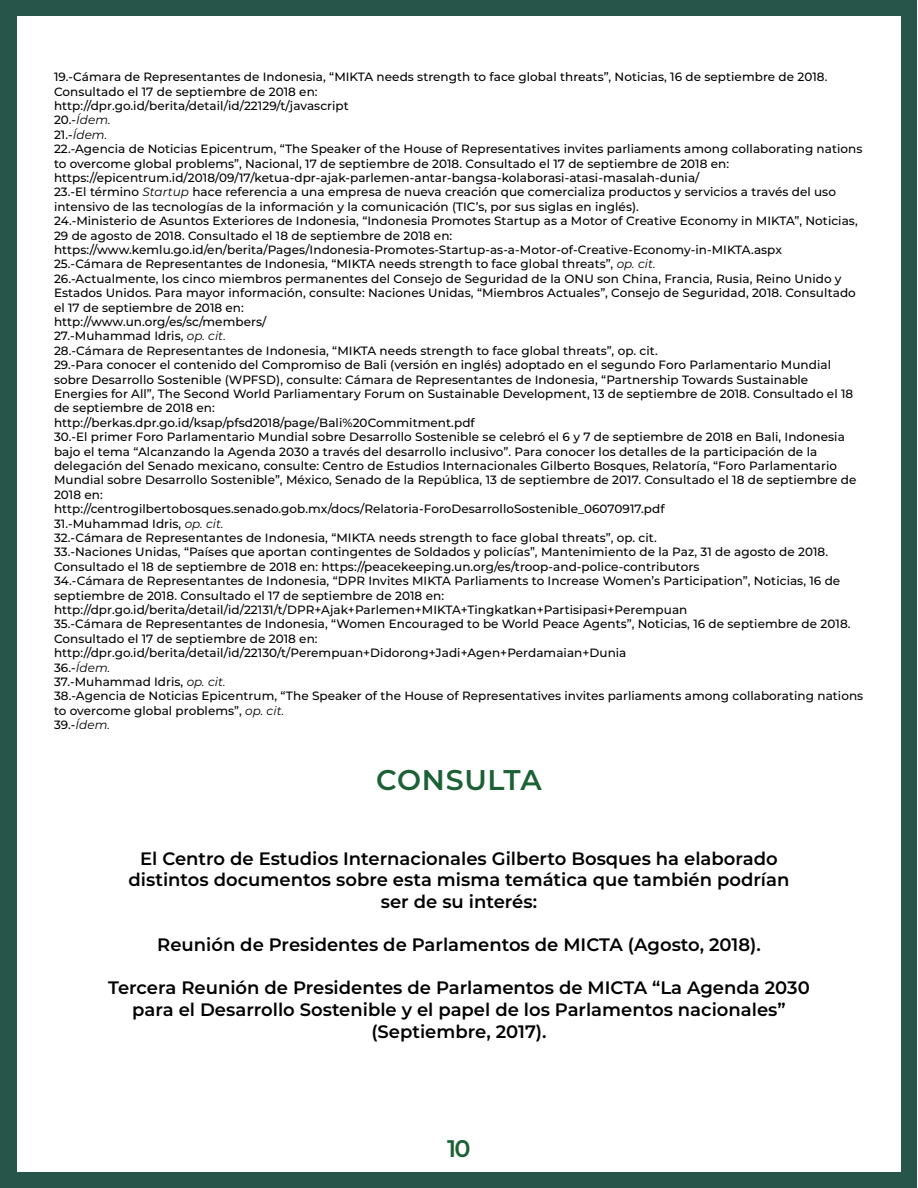
<style>
.page{position:relative;width:918px;height:1188px;background:#fff}
.page>*{position:absolute;margin:0;border:0;box-sizing:border-box;transform-origin:0 0}
.Titulo_Seccion{font:600 28.5px "Montserrat";letter-spacing:.025em;color:#1c6136}
.t1{font:600 24px "Montserrat";color:#1c6136}
.t2{font:600 18px/21.6px "Montserrat";color:#000;text-align:center}
.t3{font:500 12px/14.4px "Montserrat";letter-spacing:.005em;color:#000}
.t4{font:italic 12px "Montserrat";letter-spacing:.005em;color:#000}
.s1{font-weight:500;font-style:normal}
.s2{font-weight:400;font-style:italic}
</style>
<div class="page">
<div style="left:1px;top:0;width:916px;height:1187px;background:#27554a"></div>
<div style="left:17px;top:16px;width:884px;height:1155px;background:#fff"></div>
<p class="t3" style="left:54px;top:69px;width:775px">19.-Cámara de Representantes de Indonesia, “MIKTA needs strength to face global threats”, Noticias, 16 de septiembre de 2018.<br>Consultado el 17 de septiembre de 2018 en:</p>
<p class="t3" style="left:54px;top:98px;width:296px">http://dpr.go.id/berita/detail/id/22129/t/javascript</p>
<p class="t4" style="left:54px;top:112px;width:58px"><span class="s1">20.-</span>Ídem.</p>
<p class="t4" style="left:54px;top:126px;width:55px"><span class="s1">21.-</span>Ídem.</p>
<p class="t3" style="left:54px;top:141px;width:810px">22.-Agencia de Noticias Epicentrum, “The Speaker of the House of Representatives invites parliaments among collaborating nations to overcome global problems”, Nacional, 17 de septiembre de 2018. Consultado el 17 de septiembre de 2018 en:</p>
<p class="t3" style="left:54px;top:170px;width:647px">https://epicentrum.id/2018/09/17/ketua-dpr-ajak-parlemen-antar-bangsa-kolaborasi-atasi-masalah-dunia/</p>
<p class="t3" style="left:54px;top:184px;width:783px">23.-El término <span class="s2">Startup</span> hace referencia a una empresa de nueva creación que comercializa productos y servicios a través del uso intensivo de las tecnologías de la información y la comunicación (TIC’s, por sus siglas en inglés).</p>
<p class="t3" style="left:54px;top:213px;width:805px">24.-Ministerio de Asuntos Exteriores de Indonesia, “Indonesia Promotes Startup as a Motor of Creative Economy in MIKTA”, Noticias,<br>29 de agosto de 2018. Consultado el 18 de septiembre de 2018 en:</p>
<p class="t3" style="left:54px;top:242px;width:729px">https://www.kemlu.go.id/en/berita/Pages/Indonesia-Promotes-Startup-as-a-Motor-of-Creative-Economy-in-MIKTA.aspx</p>
<p class="t3" style="left:54px;top:256px;width:603px">25.-Cámara de Representantes de Indonesia, “MIKTA needs strength to face global threats”, <span class="s2">op. cit.</span></p>
<p class="t3" style="left:54px;top:271px;width:803px">26.-Actualmente, los cinco miembros permanentes del Consejo de Seguridad de la ONU son China, Francia, Rusia, Reino Unido y<br>Estados Unidos. Para mayor información, consulte: Naciones Unidas, “Miembros Actuales”, Consejo de Seguridad, 2018. Consultado el 17 de septiembre de 2018 en:</p>
<p class="t3" style="left:54px;top:314px;width:214px">http://www.un.org/es/sc/members/</p>
<p class="t3" style="left:54px;top:328px;width:173px">27.-Muhammad Idris, <span class="s2">op. cit.</span></p>
<p class="t3" style="left:54px;top:343px;width:605px">28.-Cámara de Representantes de Indonesia, “MIKTA needs strength to face global threats”, op. cit.</p>
<p class="t3" style="left:54px;top:357px;width:801px">29.-Para conocer el contenido del Compromiso de Bali (versión en inglés) adoptado en el segundo Foro Parlamentario Mundial sobre Desarrollo Sostenible (WPFSD), consulte: Cámara de Representantes de Indonesia, “Partnership Towards Sustainable Energies for All”, The Second World Parliamentary Forum on Sustainable Development, 13 de septiembre de 2018. Consultado el 18 de septiembre de 2018 en:</p>
<p class="t3" style="left:54px;top:415px;width:422px">http://berkas.dpr.go.id/ksap/pfsd2018/page/Bali%20Commitment.pdf</p>
<p class="t3" style="left:54px;top:429px;width:804px">30.-El primer Foro Parlamentario Mundial sobre Desarrollo Sostenible se celebró el 6 y 7 de septiembre de 2018 en Bali, Indonesia bajo el tema “Alcanzando la Agenda 2030 a través del desarrollo inclusivo”. Para conocer los detalles de la participación de la delegación del Senado mexicano, consulte: Centro de Estudios Internacionales Gilberto Bosques, Relatoría, “Foro Parlamentario Mundial sobre Desarrollo Sostenible”, México, Senado de la República, 13 de septiembre de 2017. Consultado el 18 de septiembre de 2018 en:</p>
<p class="t3" style="left:54px;top:501px;width:612px">http://centrogilbertobosques.senado.gob.mx/docs/Relatoria-ForoDesarrolloSostenible_06070917.pdf</p>
<p class="t3" style="left:54px;top:516px;width:171px">31.-Muhammad Idris, <span class="s2">op. cit.</span></p>
<p class="t3" style="left:54px;top:530px;width:604px">32.-Cámara de Representantes de Indonesia, “MIKTA needs strength to face global threats”, op. cit.</p>
<p class="t3" style="left:54px;top:544px;width:776px">33.-Naciones Unidas, “Países que aportan contingentes de Soldados y policías”, Mantenimiento de la Paz, 31 de agosto de 2018.<br>Consultado el 18 de septiembre de 2018 en: https://peacekeeping.un.org/es/troop-and-police-contributors</p>
<p class="t3" style="left:54px;top:573px;width:788px">34.-Cámara de Representantes de Indonesia, “DPR Invites MIKTA Parliaments to Increase Women’s Participation”, Noticias, 16 de septiembre de 2018. Consultado el 17 de septiembre de 2018 en:</p>
<p class="t3" style="left:54px;top:602px;width:635px">http://dpr.go.id/berita/detail/id/22131/t/DPR+Ajak+Parlemen+MIKTA+Tingkatkan+Partisipasi+Perempuan</p>
<p class="t3" style="left:54px;top:616px;width:798px">35.-Cámara de Representantes de Indonesia, “Women Encouraged to be World Peace Agents”, Noticias, 16 de septiembre de 2018.<br>Consultado el 17 de septiembre de 2018 en:</p>
<p class="t3" style="left:54px;top:645px;width:574px">http://dpr.go.id/berita/detail/id/22130/t/Perempuan+Didorong+Jadi+Agen+Perdamaian+Dunia</p>
<p class="t4" style="left:54px;top:659px;width:58px"><span class="s1">36.-</span>Ídem.</p>
<p class="t3" style="left:54px;top:674px;width:173px">37.-Muhammad Idris, <span class="s2">op. cit.</span></p>
<p class="t3" style="left:54px;top:688px;width:811px">38.-Agencia de Noticias Epicentrum, “The Speaker of the House of Representatives invites parliaments among collaborating nations to overcome global problems”, <span class="s2">op. cit.</span></p>
<p class="t4" style="left:54px;top:717px;width:58px"><span class="s1">39.-</span>Ídem.</p>
<p class="Titulo_Seccion" style="left:376px;top:760px;width:167px">CONSULTA</p>
<p class="t2" style="left:129px;top:847px;width:662px">El Centro de Estudios Internacionales Gilberto Bosques ha elaborado distintos documentos sobre esta misma temática que también podrían ser de su interés:</p>
<p class="t2" style="left:157px;top:933px;width:605px">Reunión de Presidentes de Parlamentos de MICTA (Agosto, 2018).</p>
<p class="t2" style="left:108px;top:976px;width:703px">Tercera Reunión de Presidentes de Parlamentos de MICTA “La Agenda 2030 para el Desarrollo Sostenible y el papel de los Parlamentos nacionales” (Septiembre, 2017).</p>
<h2 class="t1" style="left:447px;top:1132px;width:25px">10</h2>
</div>
